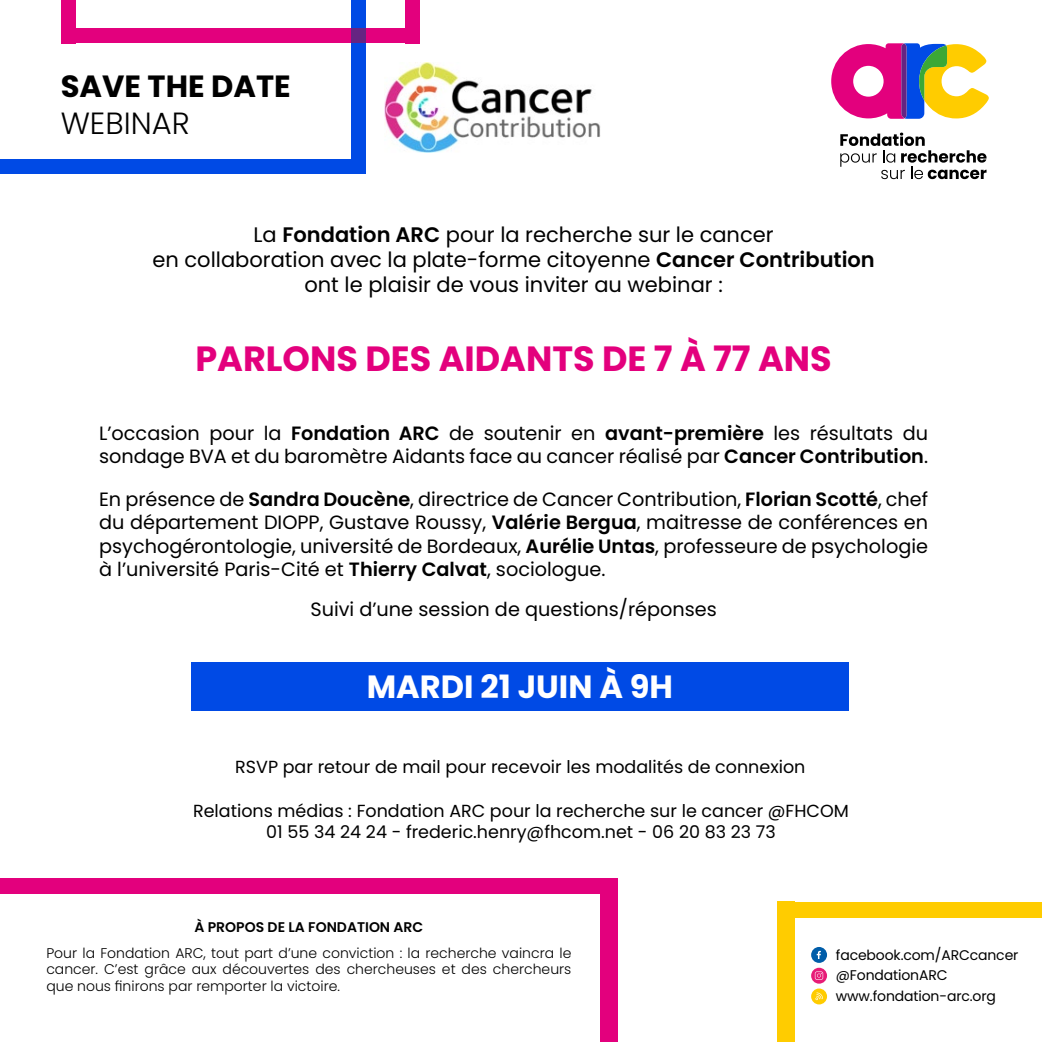
<style>
.page{position:relative;width:1042px;height:1042px;background:#fff}
.page>*{position:absolute;margin:0;border:0;box-sizing:border-box;transform-origin:0 0}
.t1{font:700 35px "Poppins";color:#e3007d}
.t2{font:700 32.2px "Poppins";color:#fff}
.t3{font:700 30.62px "Poppins";color:#000}
.t4{font:300 30.62px "Poppins";color:#000}
.t5{font:21px/25.2px "Poppins";color:#000;text-align:center}
.t6{font:19.25px/23.1px "Poppins";color:#000}
.t7{font:17.5px/21px "Poppins";color:#000;text-align:center}
.t8{font:300 14px/16.8px "Poppins";color:#000;text-align:justify}
.t9{font:14px/20.5px "Poppins";letter-spacing:-.01em;color:#000}
.t10{font:600 14px "Poppins";color:#000}
.s1{font-weight:600}
</style>
<div class="page">
<div style="left:191px;top:662px;width:658px;height:49px;background:#004ae5"></div>
<div style="left:777px;top:901px;width:17px;height:141px;background:#fc0"></div>
<div style="left:777px;top:901px;width:265px;height:16px;background:#fc0"></div>
<div style="left:600px;top:878px;width:18px;height:164px;background:#e3007d"></div>
<div style="left:0;top:878px;width:614px;height:16px;background:#e3007d"></div>
<div style="left:0;top:159px;width:365px;height:15px;background:#004ae5"></div>
<div style="left:351px;top:0;width:14px;height:174px;background:#004ae5"></div>
<div style="left:61px;top:0;width:14px;height:43px;background:#e3007d"></div>
<div style="left:405px;top:0;width:15px;height:43px;background:#e3007d"></div>
<div style="left:75px;top:29px;width:330px;height:14px;background:#e3007d"></div>
<div style="left:351px;top:29px;width:14px;height:14px;background:#662482"></div>
<svg style="left:840px;top:133px;width:146px;height:46px"></svg>
<svg style="left:831px;top:43px;width:158px;height:76px"></svg>
<div style="left:811px;top:947px;width:16px;height:16px;background:#005da9;border-radius:50%"></div>
<svg style="left:816px;top:951px;width:5px;height:8px"></svg>
<svg style="left:811px;top:968px;width:16px;height:15px"></svg>
<svg style="left:815px;top:971px;width:8px;height:9px"></svg>
<svg style="left:811px;top:988px;width:16px;height:16px"></svg>
<svg style="left:815px;top:992px;width:8px;height:8px"></svg>
<img style="left:385px;top:62px;width:215px;height:91px">
<h3 class="t3" style="left:61px;top:68px;width:232px">SAVE THE DATE</h3>
<h3 class="t4" style="left:61px;top:105px;width:130px">WEBINAR</h3>
<p class="t5" style="left:152px;top:222px;width:724px">La <span class="s1">Fondation ARC</span> pour la recherche sur le cancer<br>en collaboration avec la plate-forme citoyenne <span class="s1">Cancer Contribution </span>ont le plaisir de vous inviter au webinar :</p>
<h1 class="t1" style="left:195px;top:338px;width:638px">PARLONS DES AIDANTS DE 7 À 77 ANS</h1>
<p class="t6" style="left:99px;top:421px;width:830px">L’occasion pour la <span class="s1">Fondation ARC</span> de soutenir en <span class="s1">avant-première</span> les résultats du sondage BVA et du baromètre Aidants face au cancer réalisé par <span class="s1">Cancer Contribution</span>.</p>
<p class="t6" style="left:99px;top:488px;width:830px;text-align:justify">En présence de <span class="s1">Sandra Doucène</span>, directrice de Cancer Contribution, <span class="s1">Florian Scotté</span>, chef du département DIOPP, Gustave Roussy, <span class="s1">Valérie Bergua</span>, maitresse de conférences en psychogérontologie, université de Bordeaux, <span class="s1">Aurélie Untas</span>, professeure de psychologie à l’université Paris-Cité et <span class="s1">Thierry Calvat</span>, sociologue.</p>
<p class="t6" style="left:310px;top:597px;width:408px">Suivi d’une session de questions/réponses</p>
<h2 class="t2" style="left:367px;top:668px;width:308px">MARDI 21 JUIN À 9H</h2>
<p class="t7" style="left:235px;top:756px;width:572px">RSVP par retour de mail pour recevoir les modalités de connexion</p>
<p class="t7" style="left:193px;top:800px;width:657px">Relations médias : Fondation ARC pour la recherche sur le cancer @FHCOM<br>01 55 34 24 24 - frederic.henry@fhcom.net - 06 20 83 23 73</p>
<p class="t10" style="left:194px;top:919px;width:230px">À PROPOS DE LA FONDATION ARC</p>
<p class="t8" style="left:46px;top:944px;width:526px">Pour la Fondation ARC, tout part d’une conviction : la recherche vaincra le cancer. C’est grâce aux découvertes des chercheuses et des chercheurs que nous finirons par remporter la victoire.</p>
<p class="t9" style="left:836px;top:944px;width:184px">facebook.com/ARCcancer @FondationARC www.fondation-arc.org</p>
</div>
